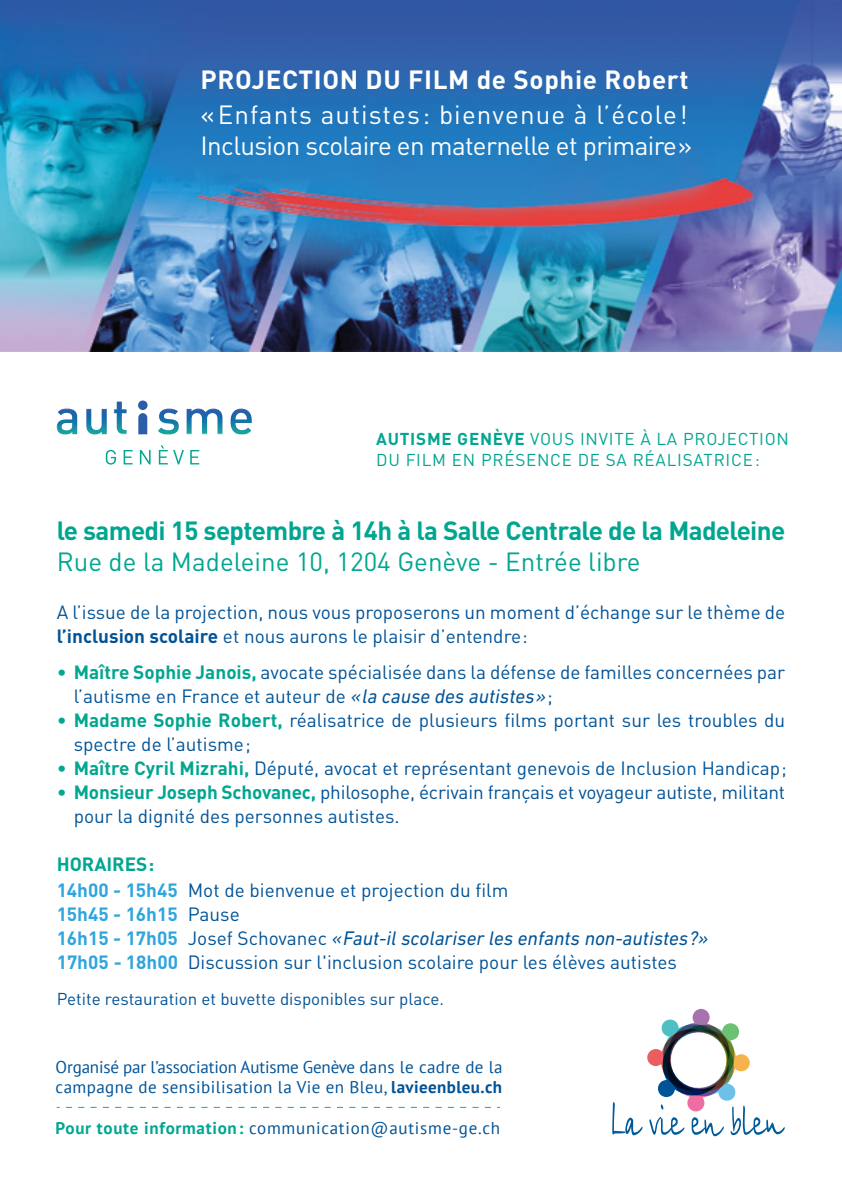
<style>
.page{position:relative;width:842px;height:1191px;background:#fff}
.page>*{position:absolute;margin:0;border:0;box-sizing:border-box;transform-origin:0 0}
.t1{font:26px/31.2px "DIN";letter-spacing:-.025em;color:#fff}
.t2{font:700 26px "DIN";letter-spacing:-.025em;color:#00a690}
.t3{font:26px "DIN";color:#00a690}
.t4{font:700 26px "DIN";letter-spacing:.025em;color:#fff}
.t5{font:italic 20px "DIN Next LT Pro";color:#005397}
.t6{font:19px/24px "DIN";color:#005397}
.t7{font:700 19px "DIN";color:#2ea5de}
.t8{font:17px/20.4px "PT Sans";letter-spacing:.025em;color:#005397}
.t9{font:17px/20.4px "DIN";letter-spacing:.045em;color:#00a690}
.t10{font:17px "PT Sans";letter-spacing:.045em;color:#005397}
.t11{font:17px "DIN";color:#005397}
.s1{font-weight:700}
.s2{color:#00a690}
.s3{font-weight:700;color:#00a690}
.s4{font-family:"DIN Next LT Pro";font-style:italic;font-size:20px}
.s5{font-weight:700;color:#2ea5de}
.s6{font-weight:400;color:#005397}
.s7{font-family:"DIN";font-weight:700;font-style:normal;font-size:19px;color:#2ea5de}
.s8{font-family:"DIN";font-style:normal;font-size:19px}
</style>
<div class="page">
<img style="left:0;top:0;width:842px;height:351px">
<img style="left:57px;top:408px;width:20px;height:26px">
<img style="left:86px;top:409px;width:21px;height:25px">
<svg style="left:138px;top:413px;width:9px;height:21px"></svg>
<div style="left:138px;top:400px;width:10px;height:10px;background:#2c5da8;border-radius:50%"></div>
<img style="left:114px;top:401px;width:13px;height:33px">
<img style="left:158px;top:408px;width:21px;height:26px">
<img style="left:186px;top:408px;width:37px;height:26px">
<img style="left:230px;top:408px;width:22px;height:26px">
<svg style="left:106px;top:450px;width:10px;height:14px"></svg>
<svg style="left:124px;top:450px;width:9px;height:14px"></svg>
<svg style="left:140px;top:450px;width:11px;height:14px"></svg>
<svg style="left:159px;top:445px;width:25px;height:19px"></svg>
<svg style="left:190px;top:450px;width:9px;height:14px"></svg>
<svg style="left:66px;top:1106px;width:434px;height:1px"></svg>
<svg style="left:612px;top:1008px;width:173px;height:128px"></svg>
<h1 class="t4" style="left:201px;top:63px;width:489px">PROJECTION DU FILM de Sophie Robert</h1>
<h1 class="t1" style="left:201px;top:99px;width:493px">«Enfants autistes: bienvenue à l’école!<br>Inclusion scolaire en maternelle et primaire»</h1>
<p class="t9" style="left:376px;top:428px;width:414px"><span class="s1">AUTISME GENÈVE</span> VOUS INVITE À LA PROJECTION<br>DU FILM EN PRÉSENCE DE SA RÉALISATRICE:</p>
<h1 class="t2" style="left:57px;top:513px;width:730px">le samedi 15 septembre à 14h à la Salle Centrale de la Madeleine</h1>
<h1 class="t3" style="left:57px;top:545px;width:585px">Rue de la Madeleine 10, 1204 Genève - Entrée libre</h1>
<p class="t6" style="left:57px;top:599px;width:730px">A l’issue de la projection, nous vous proposerons un moment d’échange sur le thème de <span class="s1">l’inclusion scolaire</span> et nous aurons le plaisir d’entendre:</p>
<p class="t6" style="left:74px;top:659px;width:713px;text-indent:-17px"><span class="s2">•</span> <span class="s3">Maître Sophie Janois,</span> avocate spécialisée dans la défense de familles concernées par l’autisme en France et auteur de <span class="s4">«la cause des autistes»</span>;</p>
<p class="t6" style="left:74px;top:707px;width:713px;text-indent:-17px"><span class="s2">•</span> <span class="s3">Madame Sophie Robert,</span> réalisatrice de plusieurs films portant sur les troubles du spectre de l’autisme;</p>
<p class="t6" style="left:57px;top:755px;width:731px"><span class="s2">•</span> <span class="s3">Maître Cyril Mizrahi,</span> Député, avocat et représentant genevois de Inclusion Handicap;</p>
<p class="t6" style="left:74px;top:779px;width:713px;text-indent:-17px"><span class="s2">•</span> <span class="s3">Monsieur Joseph Schovanec,</span> philosophe, écrivain français et voyageur autiste, militant pour la dignité des personnes autistes.</p>
<p class="t6" style="left:57px;top:850px;width:453px;line-height:26px"><span class="s3">HORAIRES:<br></span><span class="s5">14h00 - 15h45</span> Mot de bienvenue et projection du film</p>
<p class="t7" style="left:57px;top:901px;width:185px">15h45 - 16h15 <span class="s6">Pause</span></p>
<p class="t5" style="left:57px;top:926px;width:653px"><span class="s7">16h15 - 17h05</span> <span class="s8">Josef Schovanec</span> «Faut-il scolariser les enfants non-autistes?»</p>
<p class="t6" style="left:57px;top:949px;width:622px"><span class="s5">17h05 - 18h00</span> Discussion sur l'inclusion scolaire pour les élèves autistes</p>
<p class="t11" style="left:57px;top:988px;width:389px">Petite restauration et buvette disponibles sur place.</p>
<p class="t8" style="left:56px;top:1056px;width:448px">Organisé par l’association Autisme Genève dans le cadre de la campagne de sensibilisation la Vie en Bleu, <span class="s1">lavieenbleu.ch</span></p>
<p class="t10" style="left:56px;top:1117px;width:446px"><span class="s3">Pour toute information:</span> communication@autisme-ge.ch</p>
</div>
